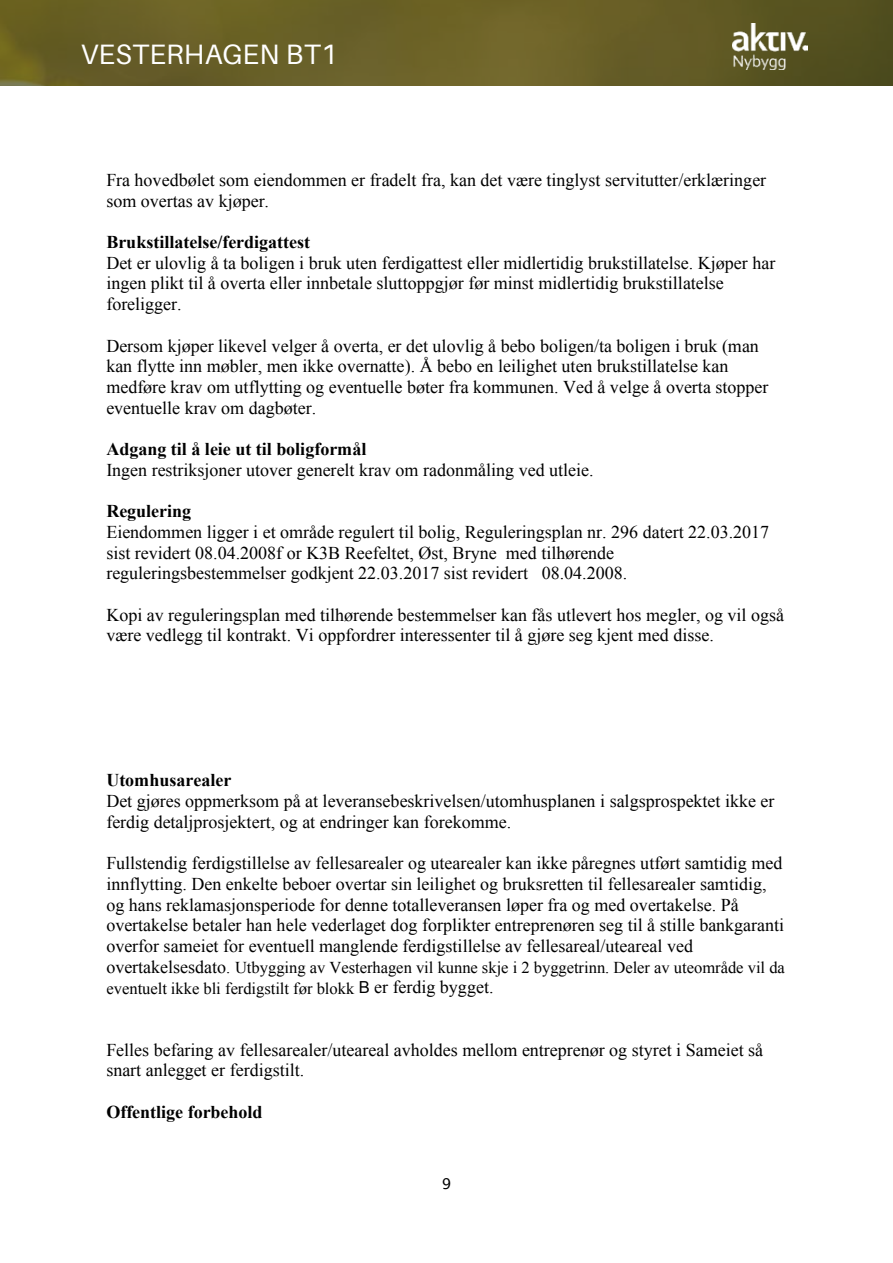
<style>
.page{position:relative;width:893px;height:1263px;background:#fff}
.page>*{position:absolute;margin:0;border:0;box-sizing:border-box;transform-origin:0 0}
.t1{font:28.05px "Aileron";letter-spacing:.01em;color:#fff}
.t2{font:18px/20.7px "Times New Roman";color:#000}
.t3{font:700 18px "Times New Roman";color:#000}
.t4{font:16.5px/20.7px "Times New Roman";color:#000}
.t5{font:15px "Lucida Sans";color:#000}
.s1{font-size:18px}
.s2{font-family:"Arial"}
</style>
<div class="page">
<img style="left:0;top:0;width:893px;height:85px">
<img style="left:733px;top:24px;width:74px;height:46px">
<h1 class="t1" style="left:81px;top:39px;width:258px">VESTERHAGEN BT1</h1>
<p class="t2" style="left:106px;top:169px;width:661px">Fra hovedbølet som eiendommen er fradelt fra, kan det være tinglyst servitutter/erklæringer som overtas av kjøper.</p>
<p class="t3" style="left:106px;top:230px;width:205px">Brukstillatelse/ferdigattest</p>
<p class="t2" style="left:106px;top:252px;width:670px">Det er ulovlig å ta boligen i bruk uten ferdigattest eller midlertidig brukstillatelse. Kjøper har ingen plikt til å overta eller innbetale sluttoppgjør før minst midlertidig brukstillatelse foreligger.</p>
<p class="t2" style="left:106px;top:335px;width:664px">Dersom kjøper likevel velger å overta, er det ulovlig å bebo boligen/ta boligen i bruk (man kan flytte inn møbler, men ikke overnatte). Å bebo en leilighet uten brukstillatelse kan medføre krav om utflytting og eventuelle bøter fra kommunen. Ved å velge å overta stopper eventuelle krav om dagbøter.</p>
<p class="t3" style="left:106px;top:437px;width:261px">Adgang til å leie ut til boligformål</p>
<p class="t2" style="left:106px;top:459px;width:489px">Ingen restriksjoner utover generelt krav om radonmåling ved utleie.</p>
<p class="t3" style="left:106px;top:499px;width:86px">Regulering</p>
<p class="t2" style="left:106px;top:521px;width:664px">Eiendommen ligger i et område regulert til bolig, Reguleringsplan nr. 296 datert 22.03.2017 sist revidert 08.04.2008f or K3B Reefeltet, Øst, Bryne med tilhørende reguleringsbestemmelser godkjent 22.03.2017 sist revidert 08.04.2008.</p>
<p class="t2" style="left:106px;top:604px;width:679px">Kopi av reguleringsplan med tilhørende bestemmelser kan fås utlevert hos megler, og vil også være vedlegg til kontrakt. Vi oppfordrer interessenter til å gjøre seg kjent med disse.</p>
<p class="t3" style="left:106px;top:768px;width:126px">Utomhusarealer</p>
<p class="t2" style="left:106px;top:790px;width:670px">Det gjøres oppmerksom på at leveransebeskrivelsen/utomhusplanen i salgsprospektet ikke er ferdig detaljprosjektert, og at endringer kan forekomme.</p>
<p class="t2" style="left:106px;top:852px;width:679px">Fullstendig ferdigstillelse av fellesarealer og utearealer kan ikke påregnes utført samtidig med innflytting. Den enkelte beboer overtar sin leilighet og bruksretten til fellesarealer samtidig, og hans reklamasjonsperiode for denne totalleveransen løper fra og med overtakelse. På overtakelse betaler han hele vederlaget dog forplikter entreprenøren seg til å stille bankgaranti overfor sameiet for eventuell manglende ferdigstillelse av fellesareal/uteareal ved</p>
<p class="t4" style="left:106px;top:956px;width:680px"><span class="s1">overtakelsesdato</span>. Utbygging av Vesterhagen vil kunne skje i 2 byggetrinn. Deler av uteområde vil da eventuelt ikke bli ferdigstilt før blokk <span class="s2">B</span> <span class="s1">er ferdig bygget.</span></p>
<p class="t2" style="left:106px;top:1039px;width:658px">Felles befaring av fellesarealer/uteareal avholdes mellom entreprenør og styret i Sameiet så snart anlegget er ferdigstilt.</p>
<p class="t3" style="left:106px;top:1099px;width:158px">Offentlige forbehold</p>
<p class="t5" style="left:442px;top:1175px;width:11px">9</p>
</div>
